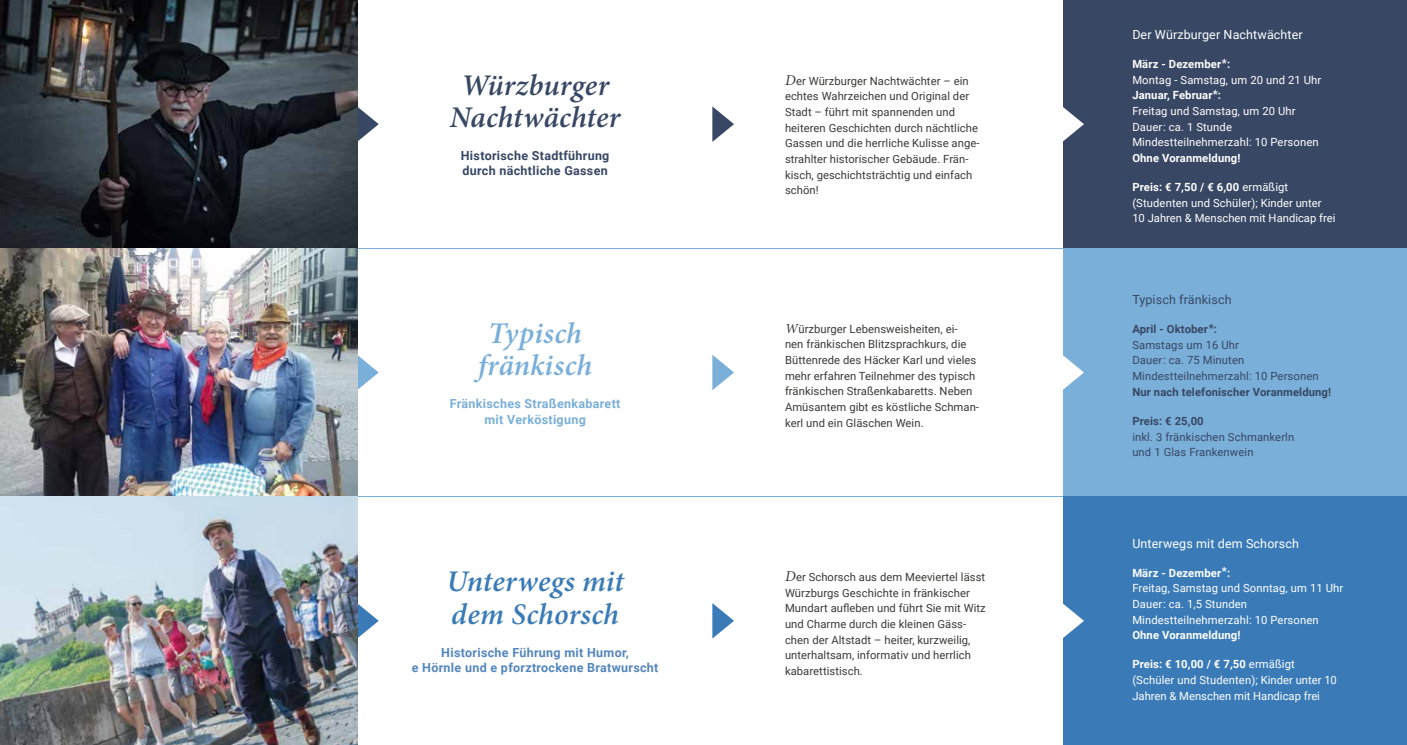
<style>
.page{position:relative;width:1407px;height:745px;background:#fff}
.page>*{position:absolute;margin:0;border:0;box-sizing:border-box;transform-origin:0 0}
.t1{font:italic 600 30px/32.5px "Minion Pro";letter-spacing:.005em;color:#3a7bb7}
.t2{font:italic 600 30px/32.5px "Minion Pro";letter-spacing:.005em;color:#374764;text-align:center}
.t3{font:italic 600 30px/32.5px "Minion Pro";letter-spacing:.005em;color:#7aafd9;text-align:center}
.t4{font:700 12.5px/15.6px "Roboto";letter-spacing:.025em;color:#5386be;text-align:center}
.t5{font:12.5px "Roboto";letter-spacing:.01em;color:#fff}
.t6{font:700 12.5px/15.6px "Roboto";letter-spacing:.025em;color:#374764}
.t7{font:700 12.5px/15.6px "Roboto";letter-spacing:.025em;color:#7aafd9;text-align:center}
.t8{font:12.5px "Roboto";letter-spacing:.01em;color:#374764}
.t9{font:11.25px/15.6px "Roboto";letter-spacing:.005em;color:#3a3a39}
.t10{font:11.25px/15.6px "Roboto";letter-spacing:.01em;color:#fff}
.t11{font:11.25px/15.6px "Roboto";letter-spacing:.01em;color:#374764}
.t12{font:700 11.25px "Roboto";letter-spacing:.01em;color:#fff}
.t13{font:700 11.25px "Roboto";letter-spacing:.01em;color:#374764}
.s1{font-family:"Minion Pro";font-style:italic;font-size:15px}
.s2{font-family:"Minion Pro";font-style:italic;font-size:13.75px}
.s3{font-weight:700}
</style>
<div class="page">
<hr style="left:353px;top:248px;width:710px;height:1px;background:#7aafd9">
<hr style="left:353px;top:496px;width:710px;height:1px;background:#7aafd9">
<div style="left:1063px;top:0;width:344px;height:248px;background:#374764"></div>
<div style="left:1063px;top:248px;width:344px;height:248px;background:#7aafd9"></div>
<div style="left:1063px;top:496px;width:344px;height:248px;background:#3a7bb7"></div>
<svg style="left:358px;top:107px;width:21px;height:34px"></svg>
<svg style="left:358px;top:355px;width:21px;height:35px"></svg>
<svg style="left:358px;top:604px;width:21px;height:34px"></svg>
<svg style="left:712px;top:355px;width:22px;height:35px"></svg>
<svg style="left:712px;top:106px;width:22px;height:36px"></svg>
<svg style="left:712px;top:603px;width:22px;height:35px"></svg>
<svg style="left:1063px;top:107px;width:21px;height:35px"></svg>
<svg style="left:1063px;top:355px;width:21px;height:35px"></svg>
<svg style="left:1063px;top:603px;width:21px;height:35px"></svg>
<img style="left:0;top:0;width:358px;height:248px">
<img style="left:0;top:248px;width:358px;height:248px">
<img style="left:0;top:496px;width:358px;height:248px">
<h1 class="t2" style="left:450px;top:68px;width:172px">Würzburger<br>Nachtwächter</h1>
<p class="t6" style="left:461px;top:147px;width:150px">Historische Stadtführung durch nächtliche Gassen</p>
<h1 class="t3" style="left:478px;top:316px;width:116px">Typisch fränkisch</h1>
<p class="t7" style="left:450px;top:395px;width:172px">Fränkisches Straßenkabarett mit Verköstigung</p>
<h1 class="t1" style="left:446px;top:564px;width:179px">Unterwegs mit dem Schorsch</h1>
<p class="t4" style="left:412px;top:643px;width:248px">Historische Führung mit Humor,<br>e Hörnle und e pforztrockene Bratwurscht</p>
<p class="t9" style="left:785px;top:72px;width:196px"><span class="s1">D</span>er Würzburger Nachtwächter – ein echtes Wahrzeichen und Original der Stadt – führt mit spannenden und heiteren Geschichten durch nächtliche Gassen und die herrliche Kulisse ange&shy;strahlter historischer Gebäude. Frän&shy;kisch, geschichtsträchtig und einfach schön!</p>
<p class="t9" style="left:785px;top:320px;width:196px"><span class="s2">W</span>ürzburger Lebensweisheiten, ei-<br>nen fränkischen Blitzsprachkurs, die Büttenrede des Häcker Karl und vieles mehr erfahren Teilnehmer des typisch fränkischen Straßenkabaretts. Neben Amüsantem gibt es köstliche Schman&shy;kerl und ein Gläschen Wein.</p>
<p class="t9" style="left:785px;top:568px;width:202px"><span class="s1">D</span>er Schorsch aus dem Meeviertel lässt Würzburgs Geschichte in fränkischer Mundart aufleben und führt Sie mit Witz und Charme durch die kleinen Gäss&shy;chen der Altstadt – heiter, kurzweilig, unterhaltsam, informativ und herrlich kabarettistisch.</p>
<p class="t5" style="left:1132px;top:26px;width:172px">Der Würzburger Nachtwächter</p>
<p class="t12" style="left:1132px;top:56px;width:99px">März - Dezember*:</p>
<p class="t10" style="left:1132px;top:71px;width:191px">Montag - Samstag, um 20 und 21 Uhr</p>
<p class="t12" style="left:1132px;top:87px;width:90px">Januar, Februar*:</p>
<p class="t10" style="left:1132px;top:103px;width:188px">Freitag und Samstag, um 20 Uhr<br>Dauer: ca. 1 Stunde<br>Mindestteilnehmerzahl: 10 Personen</p>
<p class="t12" style="left:1132px;top:150px;width:110px">Ohne Voranmeldung!</p>
<p class="t10" style="left:1132px;top:179px;width:205px"><span class="s3">Preis: € 7,50 / € 6,00</span> ermäßigt (Studenten und Schüler); Kinder unter<br>10 Jahren &amp; Menschen mit Handicap frei</p>
<p class="t8" style="left:1132px;top:290px;width:101px">Typisch fränkisch</p>
<p class="t13" style="left:1132px;top:321px;width:86px">April - Oktober*:</p>
<p class="t11" style="left:1132px;top:336px;width:188px">Samstags um 16 Uhr<br>Dauer: ca. 75 Minuten<br>Mindestteilnehmerzahl: 10 Personen</p>
<p class="t13" style="left:1132px;top:383px;width:200px">Nur nach telefonischer Voranmeldung!</p>
<p class="t13" style="left:1132px;top:413px;width:73px">Preis: € 25,00</p>
<p class="t11" style="left:1132px;top:428px;width:163px">inkl. 3 fränkischen Schmankerln und 1 Glas Frankenwein</p>
<p class="t5" style="left:1132px;top:534px;width:168px">Unterwegs mit dem Schorsch</p>
<p class="t12" style="left:1132px;top:564px;width:99px">März - Dezember*:</p>
<p class="t10" style="left:1132px;top:579px;width:212px">Freitag, Samstag und Sonntag, um 11 Uhr<br>Dauer: ca. 1,5 Stunden<br>Mindestteilnehmerzahl: 10 Personen</p>
<p class="t12" style="left:1132px;top:627px;width:110px">Ohne Voranmeldung!</p>
<p class="t10" style="left:1132px;top:655px;width:206px"><span class="s3">Preis: € 10,00 / € 7,50</span> ermäßigt (Schüler und Studenten); Kinder unter 10<br>Jahren &amp; Menschen mit Handicap frei</p>
</div>
